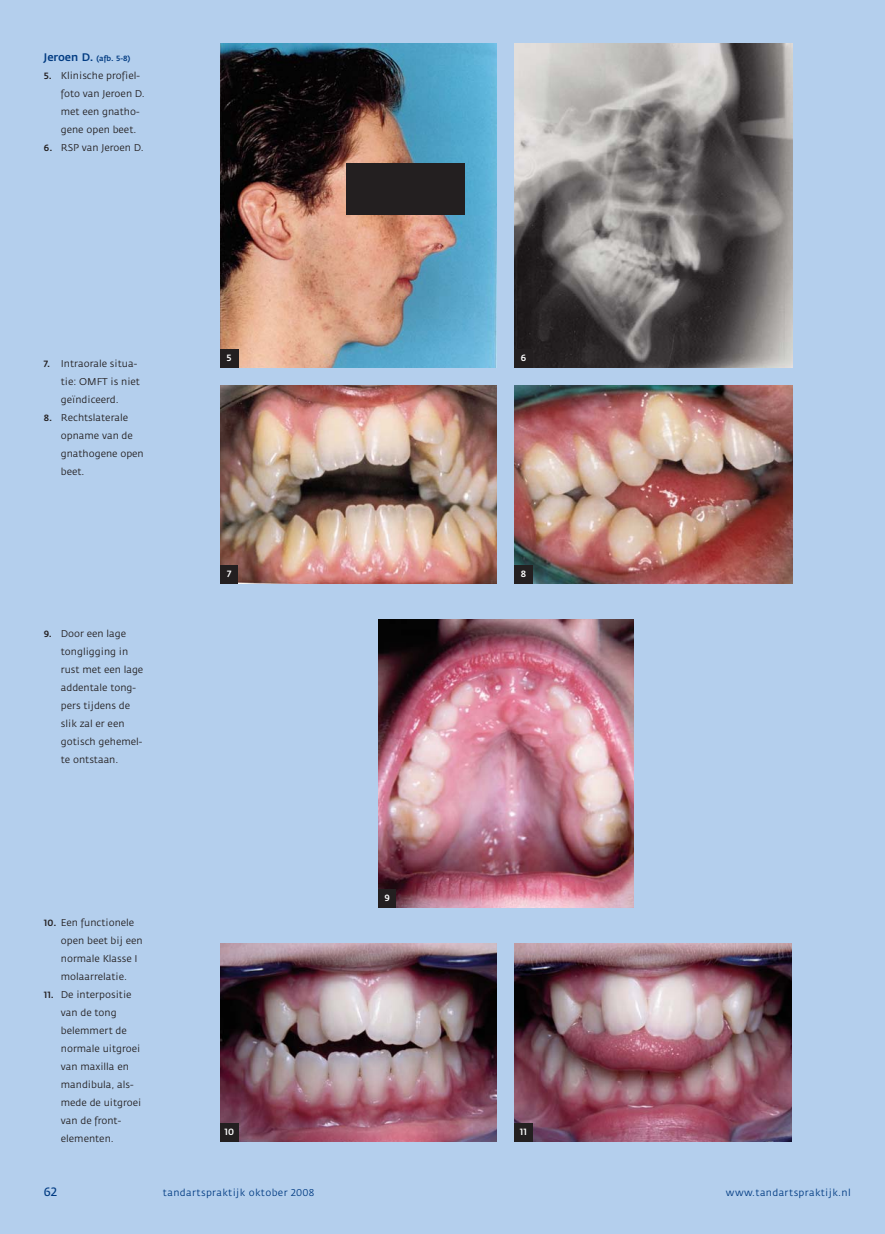
<style>
.page{position:relative;width:885px;height:1234px;background:#fff}
.page>*{position:absolute;margin:0;border:0;box-sizing:border-box;transform-origin:0 0}
.t1{font:12px "Fedra Sans";color:#013b82}
.t2{font:9.75px/18px "Fedra Sans";color:#231f20}
.t3{font:9.75px "Fedra Sans";letter-spacing:.035em;color:#013b82}
.t4{font:500 9px "Fedra Sans";color:#fff}
.t5{font:500 7.5px "Fedra Sans";color:#013b82}
.s1{font-size:10.8px}
.s2{font-weight:500;font-size:9px}
</style>
<div class="page">
<div style="left:0;top:0;width:884px;height:1233px;background:#b4cfed"></div>
<img style="left:220px;top:385px;width:277px;height:198px">
<img style="left:514px;top:385px;width:278px;height:198px">
<img style="left:220px;top:943px;width:277px;height:198px">
<img style="left:514px;top:943px;width:277px;height:198px">
<img style="left:220px;top:44px;width:276px;height:323px">
<img style="left:514px;top:44px;width:278px;height:323px">
<div style="left:220px;top:565px;width:18px;height:18px;background:#231f20"></div>
<div style="left:514px;top:349px;width:18px;height:18px;background:#231f20"></div>
<div style="left:514px;top:565px;width:18px;height:18px;background:#231f20"></div>
<img style="left:378px;top:619px;width:255px;height:288px">
<div style="left:378px;top:889px;width:18px;height:18px;background:#231f20"></div>
<div style="left:220px;top:349px;width:18px;height:18px;background:#231f20"></div>
<div style="left:514px;top:1123px;width:18px;height:18px;background:#231f20"></div>
<div style="left:220px;top:1123px;width:18px;height:18px;background:#231f20"></div>
<div style="left:346px;top:163px;width:119px;height:52px;background:#231f20"></div>
<p class="t5" style="left:44px;top:55px;width:88px"><span class="s1">Jeroen D.</span> (afb. 5-8)</p>
<p class="t2" style="left:61px;top:67px;width:85px;text-indent:-17px"><span class="s2">5.</span> Klinische profiel&shy;foto van Jeroen D. met een gnatho&shy;gene open beet.</p>
<p class="t2" style="left:44px;top:139px;width:101px"><span class="s2">6.</span> RSP van Jeroen D.</p>
<p class="t2" style="left:61px;top:355px;width:81px;text-indent:-17px"><span class="s2">7.</span> Intraorale situa&shy;tie: OMFT is niet geïndiceerd.</p>
<p class="t2" style="left:61px;top:409px;width:84px;text-indent:-17px"><span class="s2">8.</span> Rechtslaterale opname van de gnathogene open beet.</p>
<p class="t2" style="left:61px;top:625px;width:84px;text-indent:-17px"><span class="s2">9.</span> Door een lage tongligging in rust met een lage addentale tong&shy;pers tijdens de slik zal er een gotisch gehemel&shy;te ontstaan.</p>
<p class="t2" style="left:61px;top:913px;width:83px;text-indent:-17px"><span class="s2">10.</span> Een functionele open beet bij een normale Klasse I molaarrelatie.</p>
<p class="t2" style="left:61px;top:985px;width:82px;text-indent:-17px"><span class="s2">11.</span> De interpositie van de tong belemmert de normale uitgroei van maxilla en mandibula, als&shy;mede de uitgroei van de front&shy;elementen.</p>
<p class="t4" style="left:226px;top:354px;width:7px">5</p>
<p class="t4" style="left:227px;top:570px;width:6px">7</p>
<p class="t4" style="left:384px;top:894px;width:7px">9</p>
<p class="t4" style="left:521px;top:354px;width:7px">6</p>
<p class="t4" style="left:521px;top:570px;width:7px">8</p>
<p class="t4" style="left:224px;top:1128px;width:11px">10</p>
<p class="t4" style="left:520px;top:1128px;width:9px">11</p>
<p class="t1" style="left:44px;top:1186px;width:15px">62</p>
<p class="t3" style="left:163px;top:1188px;width:153px">tandartspraktijk oktober 2008</p>
<p class="t3" style="left:726px;top:1188px;width:126px">www.tandartspraktijk.nl</p>
</div>
